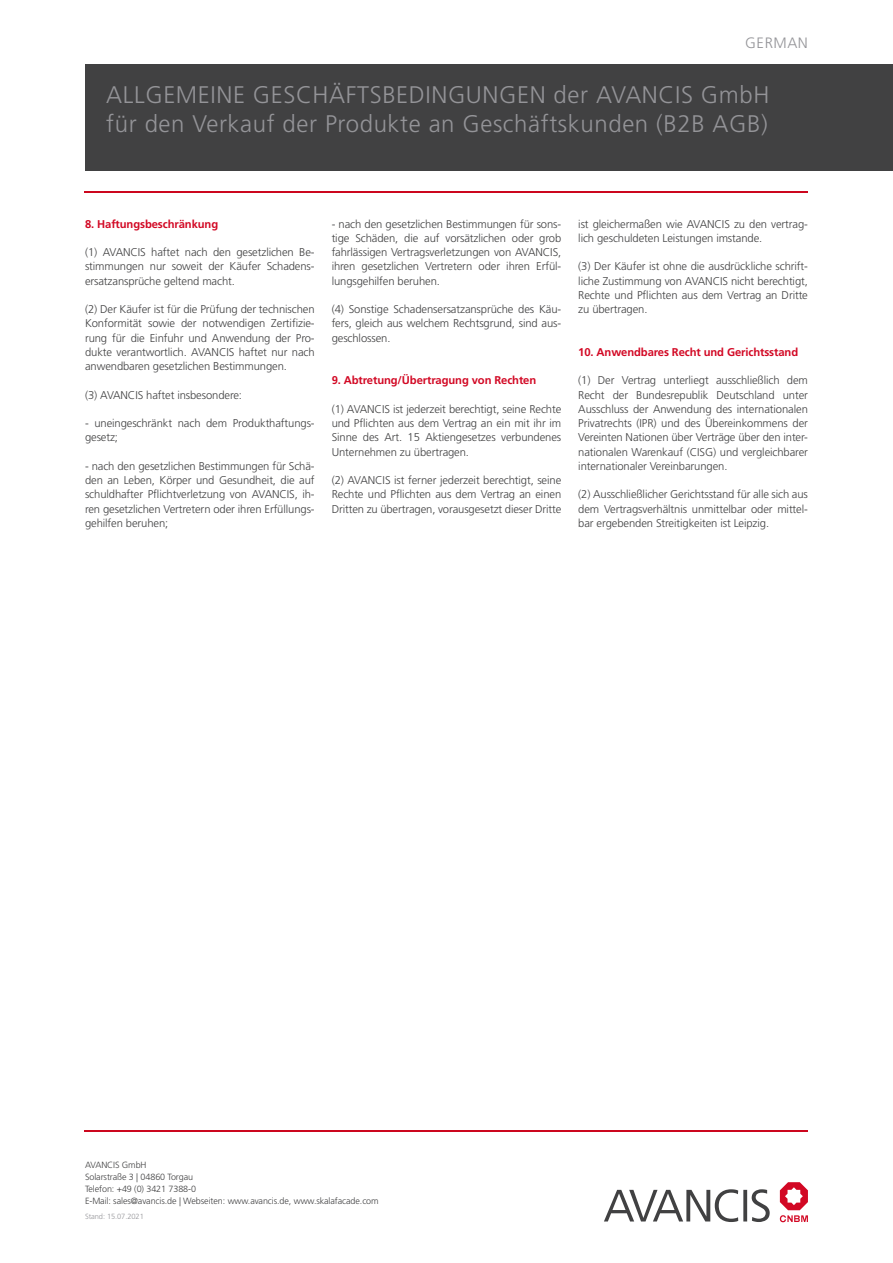
<style>
.page{position:relative;width:893px;height:1263px;background:#fff}
.page>*{position:absolute;margin:0;border:0;box-sizing:border-box;transform-origin:0 0}
.t1{font:300 24px/28.8px "Frutiger LT Std";letter-spacing:.025em;color:#949498}
.t2{font:300 15px "Frutiger LT Std";letter-spacing:.035em;color:#949498}
.t3{font:300 11.25px/14.2px "Frutiger LT Std";letter-spacing:-.01em;color:#414142;text-align:justify}
.t4{font:700 11.25px "Frutiger LT Std";letter-spacing:-.01em;color:#d20824}
.t5{font:300 9px/12px "Frutiger LT Std";letter-spacing:-.01em;color:#414142}
.t6{font:300 7.5px "Frutiger LT Std";letter-spacing:-.01em;color:#949498}
</style>
<div class="page">
<svg style="left:780px;top:1182px;width:28px;height:40px"></svg>
<svg style="left:604px;top:1189px;width:166px;height:33px"></svg>
<div style="left:85px;top:64px;width:808px;height:107px;background:#414142"></div>
<img style="left:85px;top:191px;width:723px;height:1px">
<img style="left:85px;top:1130px;width:723px;height:1px">
<h2 class="t2" style="left:745px;top:34px;width:64px">GERMAN</h2>
<h1 class="t1" style="left:106px;top:81px;width:665px">ALLGEMEINE GESCHÄFTSBEDINGUNGEN der AVANCIS GmbH für den Verkauf der Produkte an Geschäftskunden (B2B AGB)</h1>
<p class="t4" style="left:85px;top:217px;width:135px">8. Haftungsbeschränkung</p>
<p class="t3" style="left:85px;top:245px;width:231px">(1) AVANCIS haftet nach den gesetzlichen Be&shy;stimmungen nur soweit der Käufer Schadens&shy;ersatzansprüche geltend macht.</p>
<p class="t3" style="left:85px;top:302px;width:231px">(2) Der Käufer ist für die Prüfung der technischen Konformität sowie der notwendigen Zertifizie&shy;rung für die Einfuhr und Anwendung der Pro&shy;dukte verantwortlich. AVANCIS haftet nur nach anwendbaren gesetzlichen Bestimmungen.</p>
<p class="t3" style="left:85px;top:388px;width:159px">(3) AVANCIS haftet insbesondere:</p>
<p class="t3" style="left:85px;top:416px;width:231px">- uneingeschränkt nach dem Produkthaftungs&shy;gesetz;</p>
<p class="t3" style="left:85px;top:459px;width:231px">- nach den gesetzlichen Bestimmungen für Schä&shy;den an Leben, Körper und Gesundheit, die auf schuldhafter Pflichtverletzung von AVANCIS, ih&shy;ren gesetzlichen Vertretern oder ihren Erfüllungs&shy;gehilfen beruhen;</p>
<p class="t3" style="left:332px;top:217px;width:231px">- nach den gesetzlichen Bestimmungen für sons&shy;tige Schäden, die auf vorsätzlichen oder grob fahrlässigen Vertragsverletzungen von AVANCIS, ihren gesetzlichen Vertretern oder ihren Erfül&shy;lungsgehilfen beruhen.</p>
<p class="t3" style="left:332px;top:302px;width:231px">(4) Sonstige Schadensersatzansprüche des Käu&shy;fers, gleich aus welchem Rechtsgrund, sind aus&shy;geschlossen.</p>
<p class="t4" style="left:332px;top:374px;width:206px">9. Abtretung/Übertragung von Rechten</p>
<p class="t3" style="left:332px;top:402px;width:231px">(1) AVANCIS ist jederzeit berechtigt, seine Rechte und Pflichten aus dem Vertrag an ein mit ihr im Sinne des Art. 15 Aktiengesetzes verbundenes Unternehmen zu übertragen.</p>
<p class="t3" style="left:332px;top:473px;width:231px">(2) AVANCIS ist ferner jederzeit berechtigt, seine Rechte und Pflichten aus dem Vertrag an einen Dritten zu übertragen, vorausgesetzt dieser Dritte</p>
<p class="t3" style="left:578px;top:217px;width:231px">ist gleichermaßen wie AVANCIS zu den vertrag&shy;lich geschuldeten Leistungen imstande.</p>
<p class="t3" style="left:578px;top:260px;width:231px">(3) Der Käufer ist ohne die ausdrückliche schrift&shy;liche Zustimmung von AVANCIS nicht berechtigt, Rechte und Pflichten aus dem Vertrag an Dritte zu übertragen.</p>
<p class="t4" style="left:578px;top:345px;width:221px">10. Anwendbares Recht und Gerichtsstand</p>
<p class="t3" style="left:578px;top:374px;width:231px">(1) Der Vertrag unterliegt ausschließlich dem Recht der Bundesrepublik Deutschland unter Ausschluss der Anwendung des internationalen Privatrechts (IPR) und des Übereinkommens der Vereinten Nationen über Verträge über den inter&shy;nationalen Warenkauf (CISG) und vergleichbarer internationaler Vereinbarungen.</p>
<p class="t3" style="left:578px;top:488px;width:231px">(2) Ausschließlicher Gerichtsstand für alle sich aus dem Vertragsverhältnis unmittelbar oder mittel&shy;bar ergebenden Streitigkeiten ist Leipzig.</p>
<p class="t5" style="left:85px;top:1159px;width:295px">AVANCIS GmbH<br>Solarstraße 3 | 04860 Torgau<br>Telefon: +49 (0) 3421 7388-0<br>E-Mail: sales@avancis.de | Webseiten: www.avancis.de, www.skalafacade.com</p>
<p class="t6" style="left:85px;top:1212px;width:60px">Stand: 15.07.2021</p>
</div>
